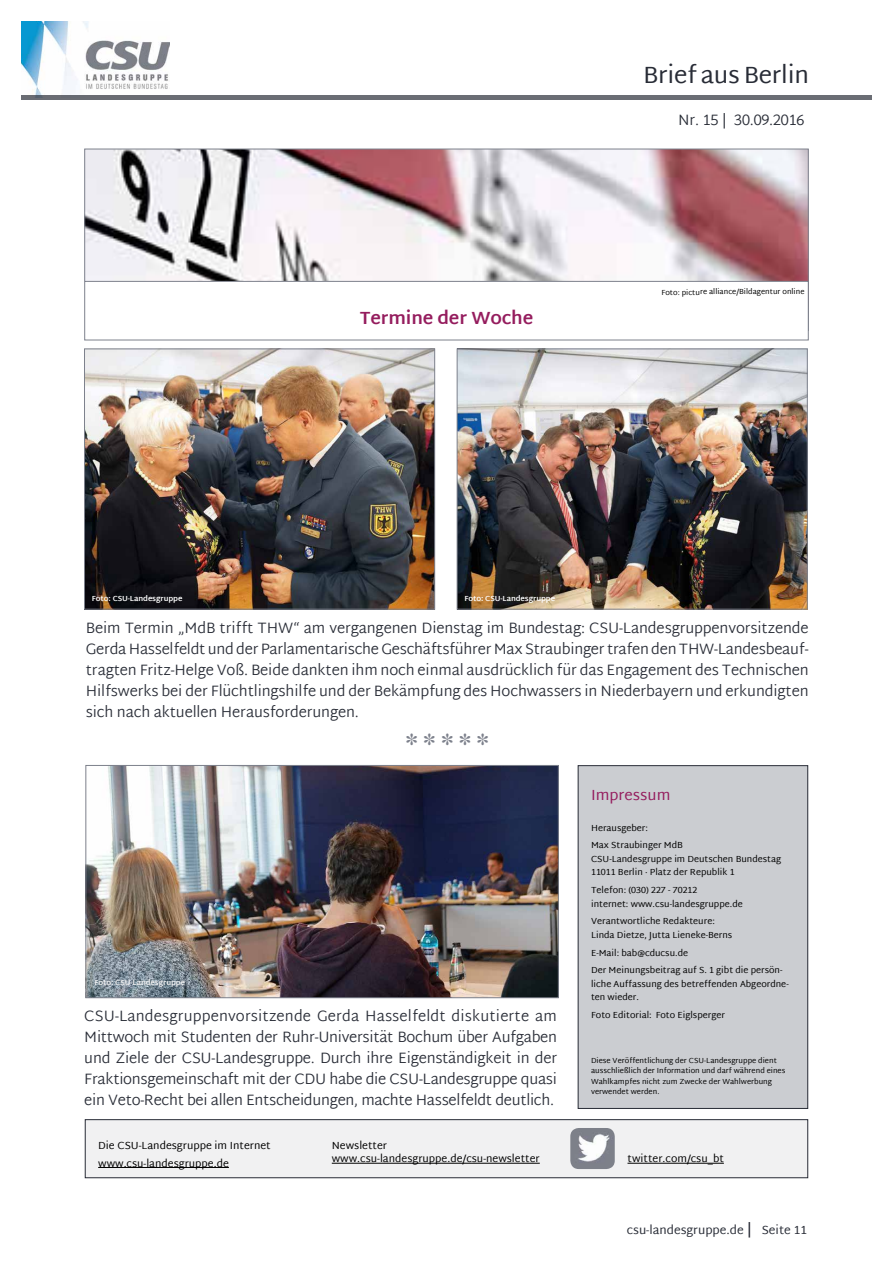
<style>
.page{position:relative;width:893px;height:1263px;background:#fff}
.page>*{position:absolute;margin:0;border:0;box-sizing:border-box;transform-origin:0 0}
.t1{font:24px "Martel Sans";letter-spacing:-.01em;color:#282c36}
._03_BaB_Ü_Beere_Arti{font:700 18px "Martel Sans";letter-spacing:-.01em;color:#951d5e}
._06_BaB_Stempel_Grau{font:16.5px "Zapf Dingbats ITC";color:#7d818c}
._04_BaB_Fließtext{font:300 15px/21px "Martel Sans";letter-spacing:-.01em;color:#282c36;text-align:justify}
.t2{font:15px "Martel Sans";color:#951d5e}
.t3{font:12px "Martel Sans";color:#282c36}
._08_BaB_Twitter__New{font:10.5px/13.5px "Martel Sans";color:#000}
._09_BaB_Impressum{font:9px/13.5px "Martel Sans";color:#000}
._13_BaB_Rechtevermer{font:7.5px/10.5px "Martel Sans";color:#000}
._04_BaB_Fließtext-2{font:700 7.5px "Martel Sans";letter-spacing:-.01em;color:#fff}
._04_BaB_Fließtext-3{font:700 7.5px "Martel Sans";letter-spacing:-.01em;color:#f1f1f2}
.s1{font-size:15px}
</style>
<div class="page">
<img style="left:21px;top:21px;width:149px;height:75px">
<hr style="left:21px;top:96px;width:851px;height:4px;background:#6a6d74">
<div style="left:85px;top:1120px;width:723px;height:58px;background:#f1f1f2"></div>
<hr style="left:98px;top:1167px;width:131px;height:1px;background:#000">
<hr style="left:332px;top:1163px;width:208px;height:1px;background:#000">
<hr style="left:627px;top:1163px;width:97px;height:1px;background:#000">
<div style="left:85px;top:1119px;width:723px;height:59px;border:1px solid #282c36"></div>
<img style="left:570px;top:1128px;width:45px;height:41px">
<div style="left:578px;top:766px;width:230px;height:342px;background:#cbcdd1"></div>
<div style="left:578px;top:765px;width:230px;height:343px;border:1px solid #282c36"></div>
<img style="left:459px;top:351px;width:346px;height:256px">
<div style="left:457px;top:349px;width:350px;height:260px;border:1px solid #7d818c"></div>
<img style="left:88px;top:767px;width:468px;height:229px">
<div style="left:86px;top:765px;width:472px;height:233px;border:1px solid #7d818c"></div>
<img style="left:86px;top:351px;width:347px;height:256px">
<div style="left:84px;top:349px;width:351px;height:260px;border:1px solid #7d818c"></div>
<img style="left:87px;top:151px;width:719px;height:130px">
<div style="left:85px;top:281px;width:723px;height:59px;border:1px solid #7d818c"></div>
<h1 class="t1" style="left:643px;top:61px;width:167px">Brief aus Berlin</h1>
<p class="_04_BaB_Fließtext" style="left:678px;top:110px;width:128px">Nr. 15 | 30.09.2016</p>
<p class="_03_BaB_Ü_Beere_Arti" style="left:360px;top:307px;width:175px">Termine der Woche</p>
<p class="_13_BaB_Rechtevermer" style="left:661px;top:286px;width:145px">Foto: picture alliance/Bildagentur online</p>
<p class="_04_BaB_Fließtext-2" style="left:464px;top:594px;width:92px">Foto: CSU-Landesgruppe</p>
<p class="_04_BaB_Fließtext" style="left:86px;top:618px;width:724px">Beim Termin „MdB trifft THW“ am vergangenen Dienstag im Bundestag: CSU-Landesgruppenvorsitzende Gerda Hasselfeldt und der Parlamentarische Geschäftsführer Max Straubinger trafen den THW-Landesbeauf&shy;tragten Fritz-Helge Voß. Beide dankten ihm noch einmal ausdrücklich für das Engagement des Technischen Hilfswerks bei der Flüchtlingshilfe und der Bekämpfung des Hochwassers in Niederbayern und erkundigten sich nach aktuellen Herausforderungen.</p>
<p class="_04_BaB_Fließtext-2" style="left:92px;top:594px;width:92px">Foto: CSU-Landesgruppe</p>
<p class="_04_BaB_Fließtext-3" style="left:94px;top:978px;width:92px">Foto: CSU-Landesgruppe</p>
<p class="_06_BaB_Stempel_Grau" style="left:406px;top:731px;width:84px">✽ ✽ ✽ ✽ ✽</p>
<p class="_04_BaB_Fließtext" style="left:84px;top:1006px;width:474px">CSU-Landesgruppenvorsitzende Gerda Hasselfeldt diskutierte am Mittwoch mit Studenten der Ruhr-Universität Bochum über Aufgaben und Ziele der CSU-Landesgruppe. Durch ihre Eigenständigkeit in der Fraktionsgemeinschaft mit der CDU habe die CSU-Landesgruppe quasi ein Veto-Recht bei allen Entscheidungen, machte Hasselfeldt deutlich.</p>
<p class="_08_BaB_Twitter__New" style="left:98px;top:1138px;width:174px">Die CSU-Landesgruppe im Internet</p>
<p class="_08_BaB_Twitter__New" style="left:98px;top:1156px;width:132px">www.csu-landesgruppe.de</p>
<p class="_08_BaB_Twitter__New" style="left:332px;top:1138px;width:209px">Newsletter www.csu-landesgruppe.de/csu-newsletter</p>
<p class="t2" style="left:591px;top:786px;width:81px">Impressum</p>
<p class="_09_BaB_Impressum" style="left:591px;top:819px;width:93px;line-height:17.7px">Herausgeber:<br>Max Straubinger MdB</p>
<p class="_09_BaB_Impressum" style="left:591px;top:852px;width:191px">CSU-Landesgruppe im Deutschen Bundestag<br>11011 Berlin · Platz der Republik 1</p>
<p class="_09_BaB_Impressum" style="left:591px;top:883px;width:153px">Telefon: (030) 227 - 70212<br>internet: www.csu-landesgruppe.de</p>
<p class="_09_BaB_Impressum" style="left:591px;top:914px;width:143px">Verantwortliche Redakteure:<br>Linda Dietze, Jutta Lieneke-Berns</p>
<p class="_09_BaB_Impressum" style="left:591px;top:944px;width:193px;line-height:17.7px">E-Mail: bab@cducsu.de<br>Der Meinungsbeitrag auf S. 1 gibt die persön-</p>
<p class="_09_BaB_Impressum" style="left:591px;top:977px;width:199px">liche Auffassung des betreffenden Abgeordne&shy;ten wieder.</p>
<p class="_09_BaB_Impressum" style="left:591px;top:1008px;width:135px">Foto Editorial: Foto Eiglsperger</p>
<p class="_13_BaB_Rechtevermer" style="left:591px;top:1055px;width:196px">Diese Veröffentlichung der CSU-Landesgruppe dient ausschließlich der Information und darf während eines Wahlkampfes nicht zum Zwecke der Wahlwerbung verwendet werden.</p>
<p class="_08_BaB_Twitter__New" style="left:627px;top:1152px;width:98px">twitter.com/csu_bt</p>
<p class="t3" style="left:627px;top:1223px;width:182px">csu-landesgruppe.de <span class="s1">|</span> Seite 11</p>
</div>
